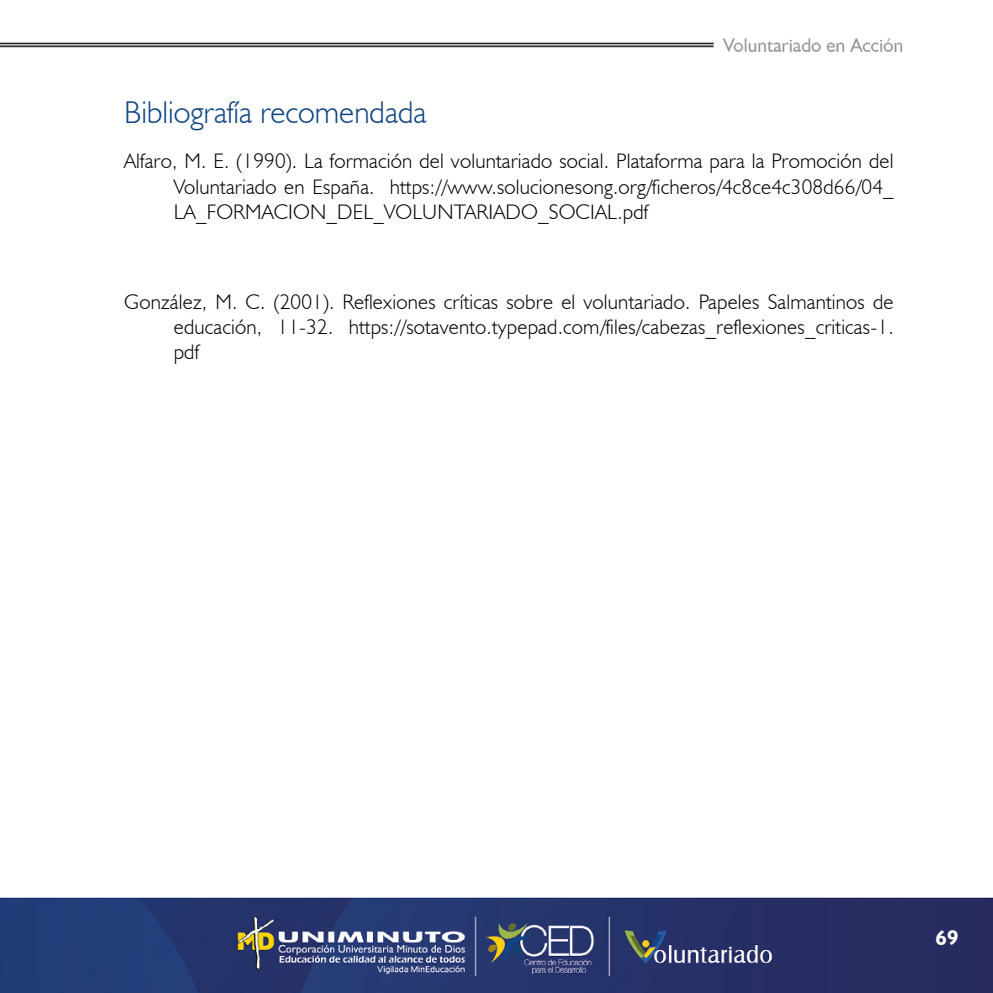
<style>
.page{position:relative;width:993px;height:993px;background:#fff}
.page>*{position:absolute;margin:0;border:0;box-sizing:border-box;transform-origin:0 0}
.t1{font:300 31.5px "Humanist 521 BT";color:#104584}
.t2{font:300 21px/25.2px "Humanist 521 BT";letter-spacing:.01em;color:#000;text-align:justify}
.t3{font:700 21px "Humanist 521 BT";color:#fff}
</style>
<div class="page">
<img style="left:0;top:38px;width:992px;height:954px">
<h1 class="t1" style="left:124px;top:93px;width:304px">Bibliografía recomendada</h1>
<p class="t2" style="left:174px;top:148px;width:721px;text-indent:-50px">Alfaro, M. E. (1990). La formación del voluntariado social. Plataforma para la Promoción del Voluntariado en España. https://www.solucionesong.org/ficheros/4c8ce4c308d66/04_ LA_FORMACION_DEL_VOLUNTARIADO_SOCIAL.pdf</p>
<p class="t2" style="left:174px;top:289px;width:721px;text-indent:-50px">González, M. C. (2001). Reflexiones críticas sobre el voluntariado. Papeles Salmantinos de educación, 11-32. https://sotavento.typepad.com/files/cabezas_reflexiones_criticas-1. pdf</p>
<p class="t3" style="left:935px;top:924px;width:25px">69</p>
</div>
